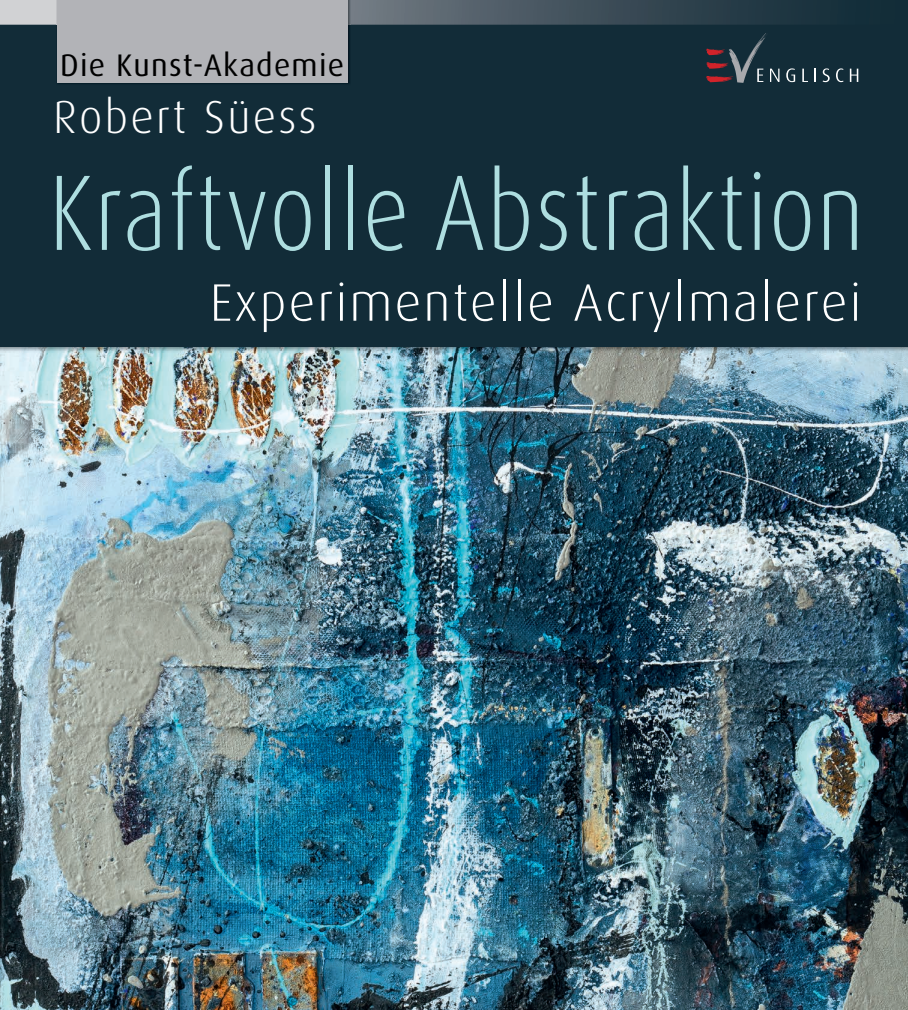
<style>
.page{position:relative;width:908px;height:1010px;background:#fff}
.page>*{position:absolute;margin:0;border:0;box-sizing:border-box;transform-origin:0 0}
.t1{font:300 107.5px "Dax";letter-spacing:.02em;color:#aedee0;scale:.85 1}
.t2{font:300 52.75px "Dax";letter-spacing:.04em;color:#fff}
.t3{font:300 46.25px "Dax";letter-spacing:.05em;color:#fff}
.t4{font:31.25px "Dax";letter-spacing:.04em;color:#000}
</style>
<div class="page">
<img style="left:0;top:352px;width:907px;height:658px">
<img style="left:0;top:346px;width:907px;height:6px">
<div style="left:0;top:0;width:907px;height:346px;background:#122c38"></div>
<svg style="left:0;top:0;width:799px;height:25px"></svg>
<img style="left:56px;top:0;width:294px;height:84px">
<div style="left:57px;top:0;width:290px;height:82px;background:#b2b3b7"></div>
<svg style="left:786px;top:68px;width:8px;height:14px"></svg>
<svg style="left:802px;top:69px;width:5px;height:13px"></svg>
<svg style="left:814px;top:69px;width:1px;height:13px"></svg>
<svg style="left:822px;top:68px;width:7px;height:14px"></svg>
<svg style="left:836px;top:68px;width:7px;height:14px"></svg>
<svg style="left:849px;top:69px;width:8px;height:13px"></svg>
<svg style="left:706px;top:33px;width:73px;height:50px"></svg>
<p class="t4" style="left:60px;top:51px;width:285px">Die Kunst-Akademie</p>
<p class="t3" style="left:53px;top:97px;width:265px">Robert Süess</p>
<h1 class="t1" style="left:49px;top:165px;width:959px">Kraftvolle Abstraktion</h1>
<p class="t2" style="left:210px;top:279px;width:652px">Experimentelle Acrylmalerei</p>
</div>
